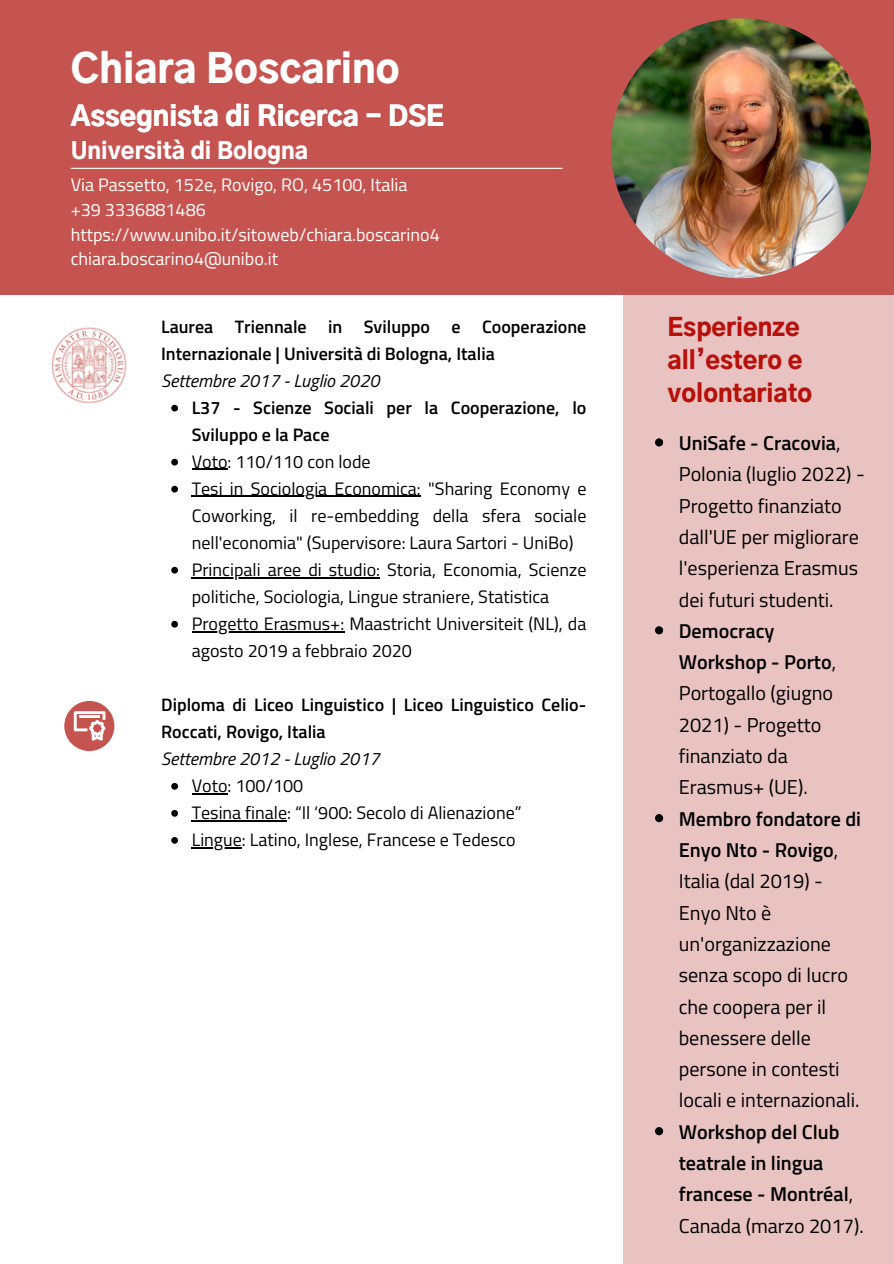
<style>
.page{position:relative;width:894px;height:1264px;background:#fff}
.page>*{position:absolute;margin:0;border:0;box-sizing:border-box;transform-origin:0 0}
.t1{font:900 39px "Gothic A1";color:#fff}
.t2{font:900 27px "Gothic A1";color:#fff}
.t3{font:900 24px/32.7px "Gothic A1";color:#b6110b}
.t4{font:900 22.5px "Gothic A1";color:#fff}
.t5{font:20.1px/31.3px "Titillium Web";color:#000}
.t6{font:600 20.1px/31.3px "Titillium Web";color:#000}
.t7{font:18px/27px "Titillium Web";color:#000}
.t8{font:600 18px/27px "Titillium Web";color:#000}
.t9{font:18px/24.8px "Titillium Web";color:#fff}
.t10{font:15px "Titillium Web";color:#fff}
.s1{font-weight:400;font-style:italic}
.s2{font-weight:600}
.s3{font-weight:400}
</style>
<div class="page">
<svg style="left:171px;top:405px;width:7px;height:6px"></svg>
<svg style="left:171px;top:459px;width:7px;height:6px"></svg>
<hr style="left:192px;top:469px;width:35px;height:1px;background:#000">
<svg style="left:171px;top:486px;width:7px;height:6px"></svg>
<hr style="left:192px;top:496px;width:229px;height:1px;background:#000">
<svg style="left:171px;top:567px;width:7px;height:6px"></svg>
<hr style="left:192px;top:577px;width:188px;height:1px;background:#000">
<svg style="left:171px;top:621px;width:7px;height:6px"></svg>
<hr style="left:192px;top:631px;width:152px;height:1px;background:#000">
<svg style="left:171px;top:783px;width:7px;height:6px"></svg>
<hr style="left:192px;top:793px;width:35px;height:1px;background:#000">
<svg style="left:171px;top:810px;width:7px;height:6px"></svg>
<hr style="left:192px;top:820px;width:95px;height:1px;background:#000">
<svg style="left:171px;top:837px;width:7px;height:6px"></svg>
<hr style="left:192px;top:847px;width:50px;height:1px;background:#000">
<div style="left:623px;top:273px;width:270px;height:990px;background:#e8c3c2"></div>
<svg style="left:655px;top:438px;width:8px;height:8px"></svg>
<svg style="left:655px;top:626px;width:8px;height:8px"></svg>
<svg style="left:655px;top:814px;width:8px;height:8px"></svg>
<svg style="left:655px;top:1127px;width:8px;height:8px"></svg>
<div style="left:0;top:0;width:893px;height:295px;background:#c55450"></div>
<hr style="left:71px;top:168px;width:491px;height:1px;background:#fff">
<img style="left:610px;top:18px;width:260px;height:260px;border-radius:50%">
<img style="left:51px;top:328px;width:76px;height:75px">
<div style="left:64px;top:701px;width:50px;height:50px;background:#c55450;border-radius:50%"></div>
<svg style="left:74px;top:711px;width:31px;height:29px"></svg>
<p class="t1" style="left:71px;top:52px;width:330px">Chiara Boscarino</p>
<p class="t2" style="left:71px;top:105px;width:374px">Assegnista di Ricerca - DSE</p>
<p class="t4" style="left:71px;top:141px;width:239px">Università di Bologna</p>
<p class="t2" style="left:71px;top:105px;width:172px">Civil Servant</p>
<h5 class="t9" style="left:71px;top:172px;width:338px">Via Passetto, 152e, Rovigo, RO, 45100, Italia +39 3336881486</h5>
<p class="t9" style="left:71px;top:221px;width:370px">https://www.unibo.it/sitoweb/chiara.boscarino4 chiara.boscarino4@unibo.it</p>
<p class="t10" style="left:71px;top:180px;width:170px">Via Passetto, 152e, Rovigo</p>
<p class="t10" style="left:71px;top:200px;width:103px">RO, 45100, Italy</p>
<p class="t10" style="left:71px;top:220px;width:81px">03/04/1998</p>
<p class="t10" style="left:310px;top:180px;width:114px">+39 3336881486</p>
<h5 class="t10" style="left:310px;top:220px;width:186px">chiara.boscarino@icloud.com</h5>
<h2 class="t8" style="left:161px;top:312px;width:426px">Laurea Triennale in Sviluppo e Cooperazione<br>Internazionale | Università di Bologna, Italia<br><span class="s1">Settembre 2017 - Luglio 2020</span></h2>
<h2 class="t8" style="left:192px;top:393px;width:396px">L37 - Scienze Sociali per la Cooperazione, lo<br>Sviluppo e la Pace</h2>
<h2 class="t7" style="left:192px;top:447px;width:180px">Voto: 110/110 con lode</h2>
<h5 class="t7" style="left:192px;top:474px;width:396px;text-align:justify">Tesi in Sociologia Economica: "Sharing Economy e Coworking, il re-embedding della sfera sociale nell'economia" (Supervisore: Laura Sartori - UniBo)</h5>
<p class="t7" style="left:192px;top:555px;width:396px">Principali aree di studio: Storia, Economia, Scienze politiche, Sociologia, Lingue straniere, Statistica</p>
<p class="t7" style="left:192px;top:609px;width:396px">Progetto Erasmus+: Maastricht Universiteit (NL), da agosto 2019 a febbraio 2020</p>
<p class="t8" style="left:161px;top:690px;width:426px">Diploma di Liceo Linguistico | Liceo Linguistico Celio-<br>Roccati, Rovigo, Italia<br><span class="s1">Settembre 2012 - Luglio 2017</span></p>
<p class="t7" style="left:192px;top:771px;width:113px">Voto: 100/100</p>
<p class="t7" style="left:192px;top:798px;width:331px">Tesina finale: “Il ‘900: Secolo di Alienazione”</p>
<p class="t7" style="left:192px;top:825px;width:325px">Lingue: Latino, Inglese, Francese e Tedesco</p>
<p class="t3" style="left:667px;top:313px;width:146px">Esperienze all’estero e volontariato</p>
<p class="t5" style="left:678px;top:427px;width:187px"><span class="s2">UniSafe - Cracovia</span>,<br>Polonia (luglio 2022) -<br>Progetto finanziato dall'UE per migliorare l'esperienza Erasmus dei futuri studenti.</p>
<p class="t5" style="left:678px;top:614px;width:159px"><span class="s2">Democracy<br>Workshop - Porto</span>,<br>Portogallo (giugno<br>2021) - Progetto finanziato da<br>Erasmus+ (UE).</p>
<h3 class="t5" style="left:678px;top:802px;width:184px"><span class="s2">Membro fondatore di<br>Enyo Nto - Rovigo</span>,<br>Italia (dal 2019) -<br>Enyo Nto è un'organizzazione senza scopo di lucro che coopera per il benessere delle persone in contesti locali e internazionali.</h3>
<p class="t6" style="left:678px;top:1115px;width:186px">Workshop del Club teatrale in lingua francese - Montréal<span class="s3">,<br>Canada (marzo 2017).</span></p>
</div>
